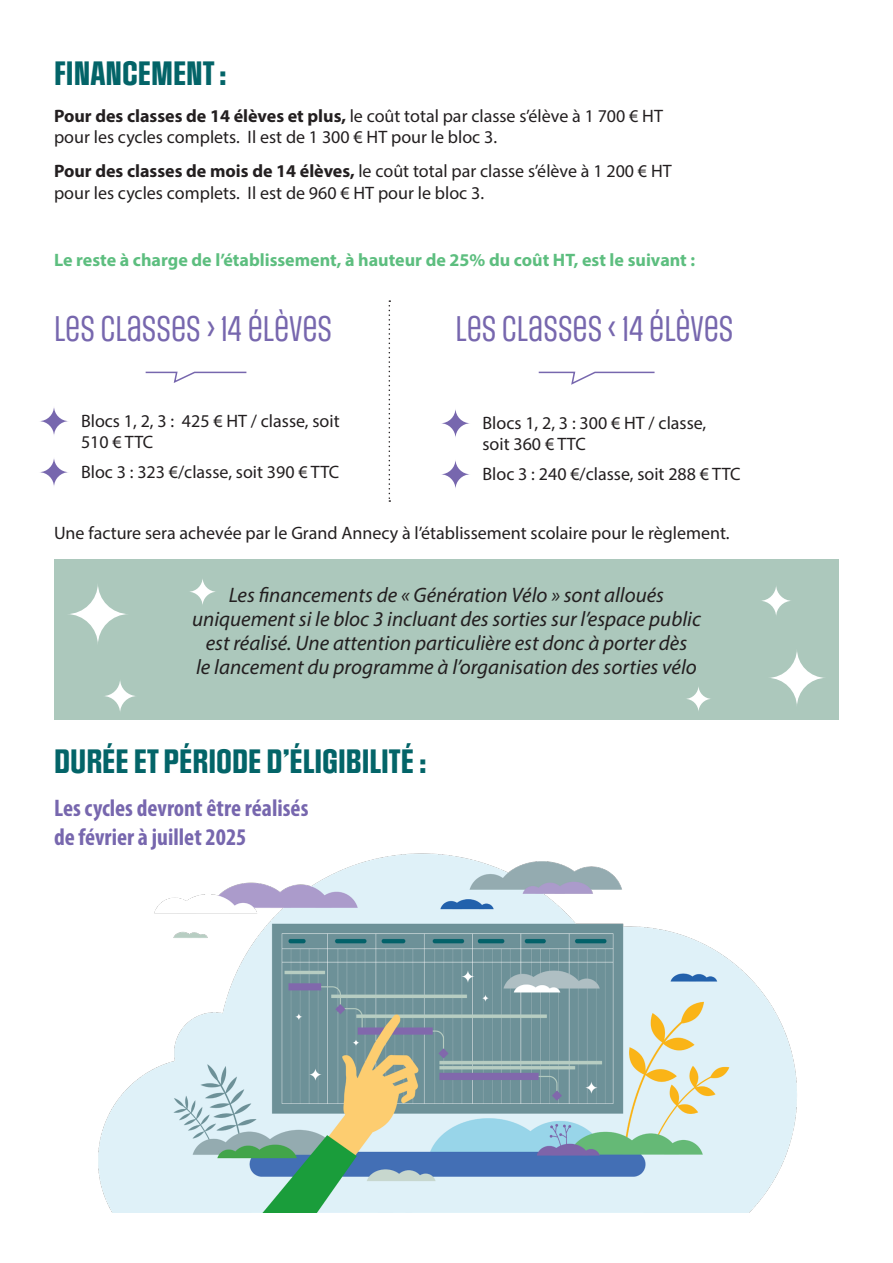
<style>
.page{position:relative;width:893px;height:1263px;background:#fff}
.page>*{position:absolute;margin:0;border:0;box-sizing:border-box;transform-origin:0 0}
.t1{font:30px "Social Gothic";color:#7767ae}
.t2{font:700 28.5px "Social Gothic";color:#036468}
.t3{font:700 condensed 24px/28.8px "Myriad Pro";color:#7767ae}
.t4{font:italic 21px/24px "Myriad Pro";color:#231f20;text-align:center}
.t5{font:18px/21.6px "Myriad Pro";color:#231f20}
.t6{font:700 18px "Myriad Pro";color:#5dbe7f}
.s1{font-weight:700}
</style>
<div class="page">
<div style="left:54px;top:559px;width:785px;height:161px;background:#acc8bc"></div>
<svg style="left:145px;top:371px;width:102px;height:12px"></svg>
<svg style="left:538px;top:371px;width:117px;height:14px"></svg>
<svg style="left:389px;top:300px;width:1px;height:202px"></svg>
<svg style="left:39px;top:406px;width:30px;height:30px"></svg>
<svg style="left:440px;top:408px;width:30px;height:30px"></svg>
<svg style="left:39px;top:457px;width:30px;height:30px"></svg>
<svg style="left:440px;top:459px;width:30px;height:30px"></svg>
<svg style="left:67px;top:583px;width:62px;height:62px"></svg>
<svg style="left:103px;top:679px;width:34px;height:34px"></svg>
<svg style="left:188px;top:577px;width:29px;height:29px"></svg>
<svg style="left:768px;top:648px;width:58px;height:59px"></svg>
<svg style="left:760px;top:585px;width:32px;height:32px"></svg>
<svg style="left:685px;top:685px;width:27px;height:27px"></svg>
<img style="left:98px;top:853px;width:699px;height:359px">
<h2 class="t2" style="left:54px;top:55px;width:174px">FINANCEMENT :</h2>
<p class="t5" style="left:54px;top:104px;width:610px"><span class="s1">Pour des classes de 14 élèves et plus,</span> le coût total par classe s’élève à 1 700 € HT pour les cycles complets. Il est de 1 300 € HT pour le bloc 3.</p>
<p class="t5" style="left:54px;top:160px;width:619px"><span class="s1">Pour des classes de mois de 14 élèves,</span> le coût total par classe s’élève à 1 200 € HT pour les cycles complets. Il est de 960 € HT pour le bloc 3.</p>
<p class="t6" style="left:54px;top:248px;width:643px">Le reste à charge de l’établissement, à hauteur de 25% du coût HT, est le suivant :</p>
<h1 class="t1" style="left:54px;top:309px;width:279px">LES CLASSES &gt; 14 ÉLÈVES</h1>
<h1 class="t1" style="left:455px;top:309px;width:279px">LES CLASSES &lt; 14 ÉLÈVES</h1>
<p class="t5" style="left:81px;top:409px;width:260px;text-indent:-27px">• Blocs 1, 2, 3 : 425 € HT / classe, soit<br>510 € TTC</p>
<p class="t5" style="left:54px;top:461px;width:287px">• Bloc 3 : 323 €/classe, soit 390 € TTC</p>
<p class="t5" style="left:482px;top:412px;width:225px;text-indent:-27px">• Blocs 1, 2, 3 : 300 € HT / classe, soit 360 € TTC</p>
<p class="t5" style="left:455px;top:463px;width:287px">• Bloc 3 : 240 €/classe, soit 288 € TTC</p>
<p class="t5" style="left:54px;top:522px;width:677px">Une facture sera achevée par le Grand Annecy à l’établissement scolaire pour le règlement.</p>
<p class="t4" style="left:192px;top:582px;width:510px">Les financements de « Génération Vélo » sont alloués uniquement si le bloc 3 incluant des sorties sur l’espace public est réalisé. Une attention particulière est donc à porter dès<br>le lancement du programme à l’organisation des sorties vélo</p>
<h2 class="t2" style="left:54px;top:743px;width:374px">DURÉE ET PÉRIODE D’ÉLIGIBILITÉ :</h2>
<h3 class="t3" style="left:54px;top:793px;width:256px">Les cycles devront être réalisés de février à juillet 2025</h3>
</div>
